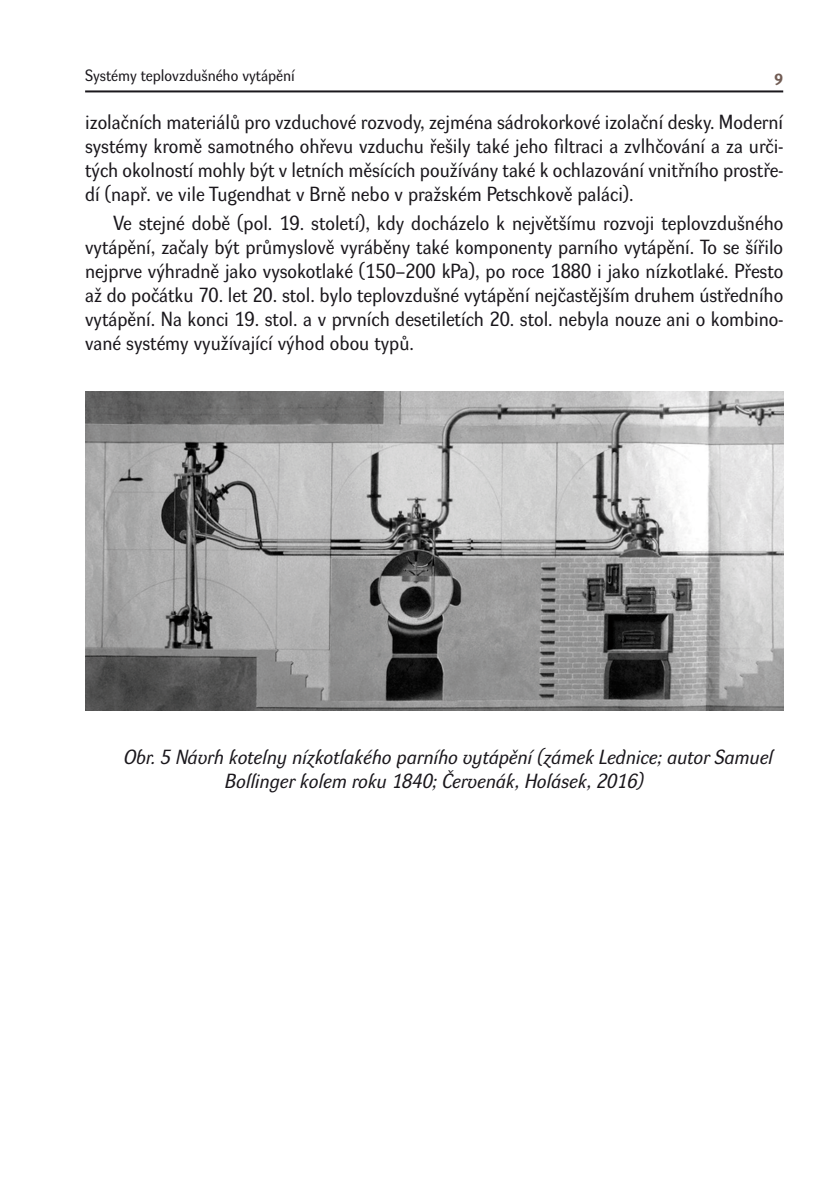
<style>
.page{position:relative;width:840px;height:1191px;background:#fff}
.page>*{position:absolute;margin:0;border:0;box-sizing:border-box;transform-origin:0 0}
.t1{font:20px/24px "Dyna Grotesk R";color:#1a171c;text-align:justify}
.t2{font:italic 20px/24px "Dyna Grotesk R";color:#1a171c}
.t3{font:16px "Dyna Grotesk R";color:#1a171c}
.t4{font:700 16px "Meta Pro";color:#715c54}
</style>
<div class="page">
<hr style="left:85px;top:90px;width:697px;height:2px;background:#1a171c">
<img style="left:85px;top:391px;width:697px;height:320px">
<p class="t3" style="left:85px;top:66px;width:211px">Systémy teplovzdušného vytápění</p>
<p class="t4" style="left:773px;top:66px;width:11px">9</p>
<p class="t1" style="left:85px;top:110px;width:699px">izolačních materiálů pro vzduchové rozvody, zejména sádrokorkové izolační desky. Moderní systémy kromě samotného ohřevu vzduchu řešily také jeho filtraci a zvlhčování a za urči&shy;tých okolností mohly být v letních měsících používány také k ochlazování vnitřního prostře&shy;dí (např. ve vile Tugendhat v Brně nebo v pražském Petschkově paláci).</p>
<p class="t1" style="left:85px;top:212px;width:699px;text-indent:28px">Ve stejné době (pol. 19. století), kdy docházelo k největšímu rozvoji teplovzdušného vytápění, začaly být průmyslově vyráběny také komponenty parního vytápění. To se šířilo nejprve výhradně jako vysokotlaké (150–200 kPa), po roce 1880 i jako nízkotlaké. Přesto až do počátku 70. let 20. stol. bylo teplovzdušné vytápění nejčastějším druhem ústředního vytápění. Na konci 19. stol. a v prvních desetiletích 20. stol. nebyla nouze ani o kombino&shy;vané systémy využívající výhod obou typů.</p>
<p class="t2" style="left:225px;top:746px;width:549px;text-indent:-101px">Obr. 5 Návrh kotelny nízkotlakého parního vytápění (zámek Lednice; autor Samuel<br>Bollinger kolem roku 1840; Červenák, Holásek, 2016)</p>
</div>
